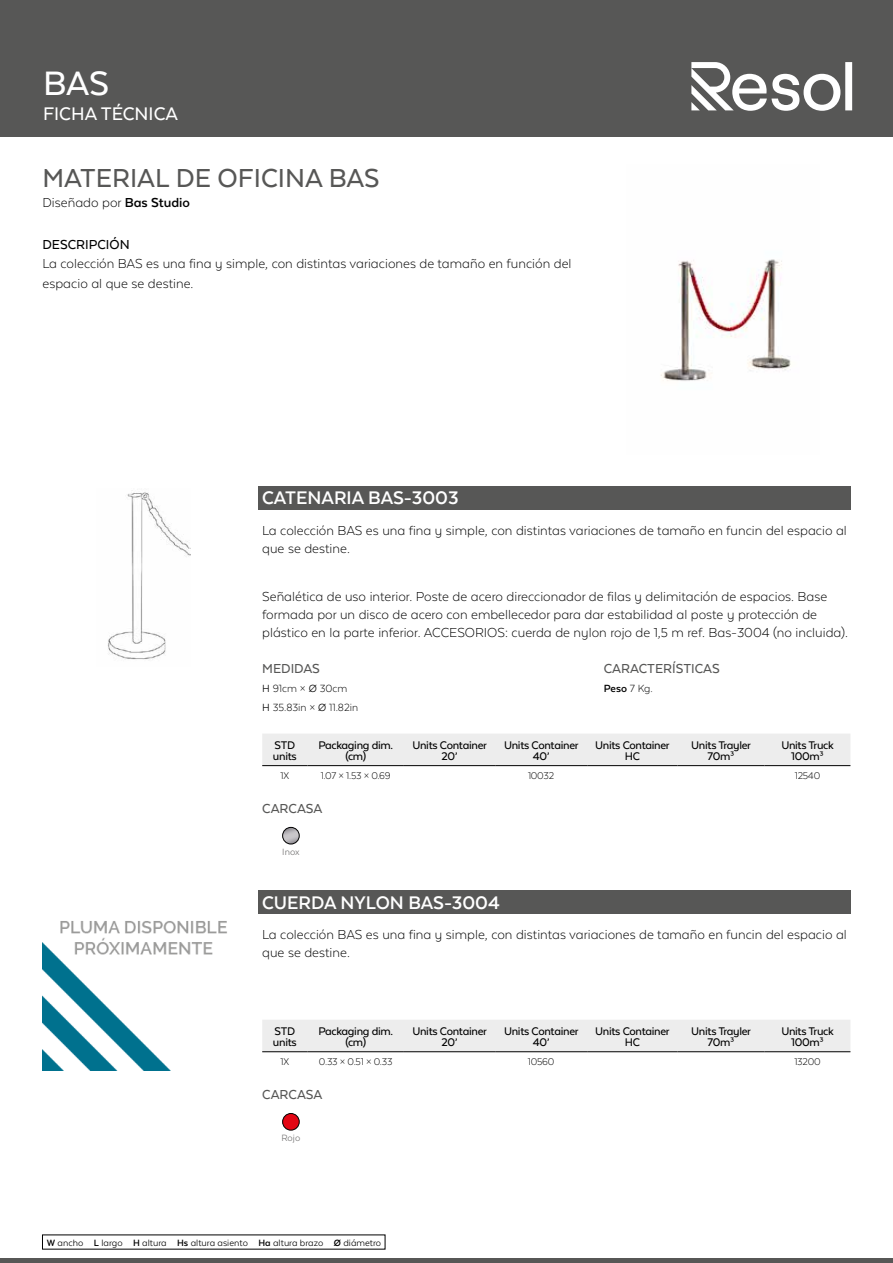
<style>
.page{position:relative;width:893px;height:1263px;background:#fff}
.page>*{position:absolute;margin:0;border:0;box-sizing:border-box;transform-origin:0 0}
.t1{font:500 39px "Texta Alt";color:#fff}
.t2{font:500 30px "Texta Alt";color:#575756}
.t3{font:700 21px "Texta Alt";color:#fff}
.t4{font:500 21px "Texta Alt";color:#fff}
.t5{font:300 15px/18px "Texta Alt";color:#000}
.t6{font:500 15px "Texta Alt";color:#575756}
.t7{font:500 15px "Texta Alt";color:#000}
.t8{font:500 12.75px/10.5px "Texta Alt";letter-spacing:-.025em;color:#000;text-align:center}
.t9{font:300 12px/18.6px "Texta Alt";color:#000}
.t10{font:700 12px "Texta Alt";color:#000}
.t11{font:300 11.25px "Texta Alt";letter-spacing:-.02em;color:#000}
.t12{font:10.5px "Texta Alt";color:#000}
.t13{font:10.5px "Texta Alt";color:#706f6f}
.s1{font-weight:700}
.s2{font-weight:400}
.s3{font-weight:300}
</style>
<div class="page">
<hr style="left:0;top:1259px;width:893px;height:4px;background:#575756">
<div style="left:0;top:0;width:893px;height:137px;background:#575756"></div>
<svg style="left:691px;top:62px;width:161px;height:49px"></svg>
<img style="left:660px;top:259px;width:131px;height:122px">
<div style="left:258px;top:486px;width:592px;height:23px;background:#575756"></div>
<div style="left:262px;top:734px;width:588px;height:31px;background:#ededed"></div>
<hr style="left:262px;top:765px;width:46px;height:1px;background:#000">
<hr style="left:308px;top:765px;width:96px;height:1px;background:#000">
<hr style="left:404px;top:765px;width:91px;height:1px;background:#000">
<hr style="left:495px;top:765px;width:92px;height:1px;background:#000">
<hr style="left:587px;top:765px;width:90px;height:1px;background:#000">
<hr style="left:677px;top:765px;width:88px;height:1px;background:#000">
<hr style="left:765px;top:765px;width:85px;height:1px;background:#000">
<img style="left:283px;top:827px;width:16px;height:17px;border-radius:8px">
<div style="left:282px;top:827px;width:17px;height:17px;border:1px solid #000;border-radius:50%"></div>
<img style="left:107px;top:492px;width:83px;height:168px">
<div style="left:258px;top:891px;width:592px;height:23px;background:#575756"></div>
<div style="left:262px;top:1020px;width:588px;height:31px;background:#ededed"></div>
<hr style="left:262px;top:1051px;width:46px;height:1px;background:#000">
<hr style="left:308px;top:1051px;width:96px;height:1px;background:#000">
<hr style="left:404px;top:1051px;width:91px;height:1px;background:#000">
<hr style="left:495px;top:1051px;width:92px;height:1px;background:#000">
<hr style="left:587px;top:1051px;width:90px;height:1px;background:#000">
<hr style="left:677px;top:1051px;width:88px;height:1px;background:#000">
<hr style="left:765px;top:1051px;width:85px;height:1px;background:#000">
<img style="left:283px;top:1113px;width:16px;height:17px;border-radius:8px">
<div style="left:282px;top:1113px;width:17px;height:17px;border:1px solid #000;border-radius:50%"></div>
<img style="left:43px;top:921px;width:184px;height:149px">
<h1 class="t1" style="left:43px;top:63px;width:68px">BAS</h1>
<h3 class="t4" style="left:43px;top:103px;width:136px">FICHA TÉCNICA</h3>
<h2 class="t2" style="left:43px;top:163px;width:339px">MATERIAL DE OFICINA BAS</h2>
<p class="t5" style="left:43px;top:193px;width:149px">Diseñado por <span class="s1">Bas Studio</span></p>
<p class="t7" style="left:43px;top:236px;width:89px">DESCRIPCIÓN</p>
<p class="t5" style="left:43px;top:254px;width:530px;line-height:19.5px">La colección BAS es una fina y simple, con distintas variaciones de tamaño en función del espacio al que se destine.</p>
<h3 class="t3" style="left:262px;top:487px;width:198px">CATENARIA BAS-3003</h3>
<p class="t5" style="left:262px;top:521px;width:586px">La colección BAS es una fina y simple, con distintas variaciones de tamaño en funcin del espacio al que se destine.</p>
<p class="t5" style="left:262px;top:588px;width:587px">Señalética de uso interior. Poste de acero direccionador de filas y delimitación de espacios. Base formada por un disco de acero con embellecedor para dar estabilidad al poste y protección de plástico en la parte inferior. ACCESORIOS: cuerda de nylon rojo de 1,5 m ref. Bas-3004 (no incluida).</p>
<p class="t6" style="left:262px;top:661px;width:59px">MEDIDAS</p>
<p class="t9" style="left:262px;top:679px;width:97px"><span class="s2">H</span> 91cm × <span class="s2">Ø</span> 30cm<br><span class="s2">H</span> 35.83in × <span class="s2">Ø</span> 11.82in</p>
<p class="t6" style="left:604px;top:661px;width:117px">CARACTERÍSTICAS</p>
<p class="t10" style="left:604px;top:682px;width:50px">Peso <span class="s3">7 Kg.</span></p>
<p class="t8" style="left:273px;top:740px;width:25px;text-align:left">STD units</p>
<p class="t8" style="left:318px;top:740px;width:76px">Packaging dim. (cm)</p>
<p class="t8" style="left:412px;top:740px;width:76px">Units Container<br>20’</p>
<p class="t8" style="left:504px;top:740px;width:76px">Units Container<br>40’</p>
<p class="t8" style="left:595px;top:740px;width:76px">Units Container<br>HC</p>
<p class="t8" style="left:691px;top:740px;width:61px">Units Trayler<br>70m³</p>
<p class="t8" style="left:781px;top:740px;width:54px">Units Truck<br>100m³</p>
<p class="t11" style="left:281px;top:769px;width:10px">1X</p>
<p class="t11" style="left:321px;top:769px;width:71px">1.07 × 1.53 × 0.69</p>
<p class="t11" style="left:528px;top:769px;width:28px">10032</p>
<p class="t11" style="left:795px;top:769px;width:27px">12540</p>
<p class="t6" style="left:262px;top:800px;width:62px">CARCASA</p>
<p class="t13" style="left:282px;top:846px;width:19px">Inox</p>
<h3 class="t3" style="left:262px;top:891px;width:239px">CUERDA NYLON BAS-3004</h3>
<p class="t5" style="left:262px;top:926px;width:586px">La colección BAS es una fina y simple, con distintas variaciones de tamaño en funcin del espacio al que se destine.</p>
<p class="t8" style="left:273px;top:1026px;width:25px;text-align:left">STD units</p>
<p class="t8" style="left:318px;top:1026px;width:76px">Packaging dim. (cm)</p>
<p class="t8" style="left:412px;top:1026px;width:76px">Units Container<br>20’</p>
<p class="t8" style="left:504px;top:1026px;width:76px">Units Container<br>40’</p>
<p class="t8" style="left:595px;top:1026px;width:76px">Units Container<br>HC</p>
<p class="t8" style="left:691px;top:1026px;width:61px">Units Trayler<br>70m³</p>
<p class="t8" style="left:781px;top:1026px;width:54px">Units Truck<br>100m³</p>
<p class="t11" style="left:281px;top:1055px;width:10px">1X</p>
<p class="t11" style="left:319px;top:1055px;width:75px">0.33 × 0.51 × 0.33</p>
<p class="t11" style="left:528px;top:1055px;width:28px">10560</p>
<p class="t11" style="left:794px;top:1055px;width:28px">13200</p>
<p class="t6" style="left:262px;top:1087px;width:62px">CARCASA</p>
<p class="t13" style="left:282px;top:1132px;width:20px">Rojo</p>
<p class="t12" style="left:47px;top:1237px;width:336px"><span class="s1">W</span> ancho <span class="s1">L</span> largo <span class="s1">H</span> altura <span class="s1">Hs</span> altura asiento <span class="s1">Ha</span> altura brazo <span class="s1">Ø</span> diámetro</p>
</div>
